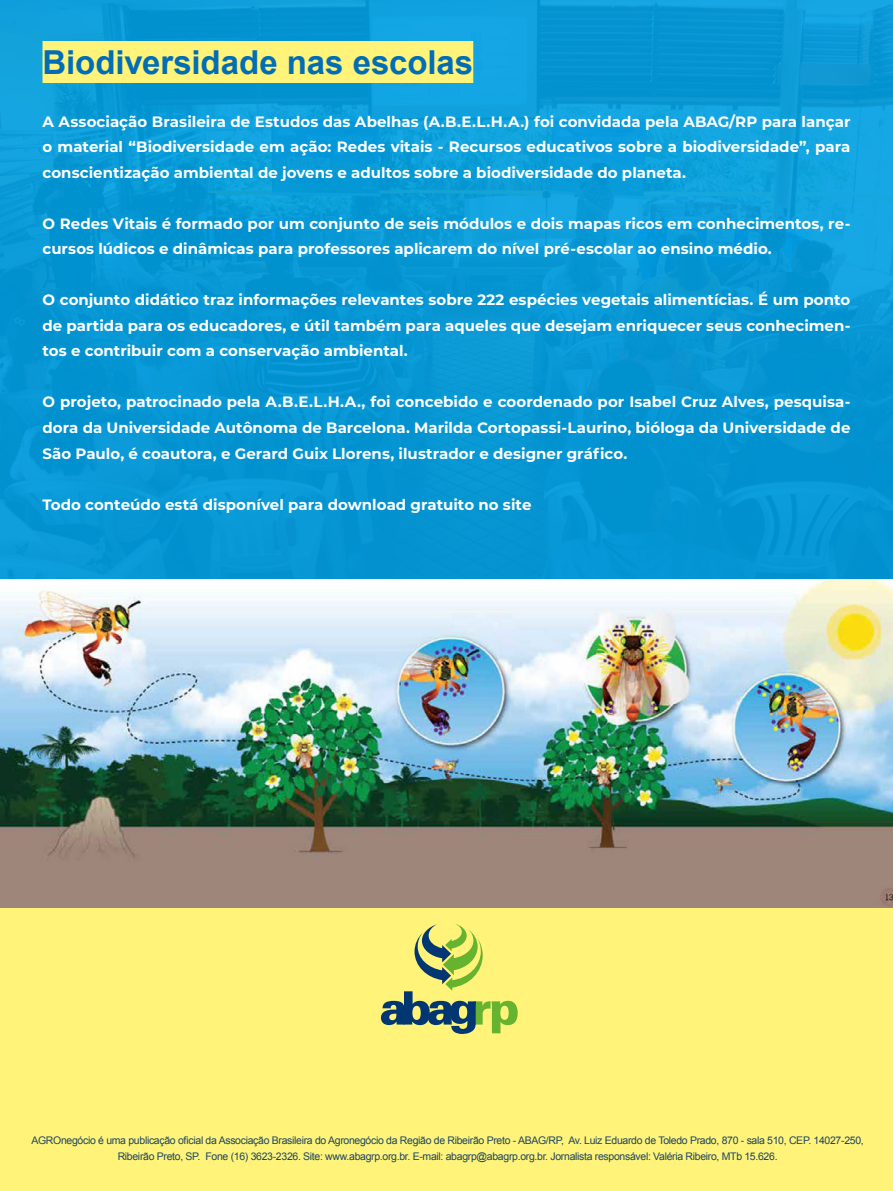
<style>
.page{position:relative;width:893px;height:1191px;background:#fff}
.page>*{position:absolute;margin:0;border:0;box-sizing:border-box;transform-origin:0 0}
.t1{font:700 33px "Arial";color:#006db7}
.t2{font:700 15px/25.5px "Montserrat";color:#fff;text-align:justify}
.t3{font:10.5px/16.5px "Arial";letter-spacing:-.03em;color:#1c4666;text-align:center}
</style>
<div class="page">
<div style="left:0;top:0;width:893px;height:583px;background:linear-gradient(to bottom,#0d9dda,#0493d1)"></div>
<div style="left:0;top:907px;width:893px;height:284px;background:#fff379"></div>
<svg style="left:381px;top:924px;width:137px;height:110px"></svg>
<div style="left:43px;top:41px;width:430px;height:42px;background:#fff379"></div>
<img style="left:0;top:579px;width:893px;height:328px">
<h1 class="t1" style="left:43px;top:40px;width:432px">Biodiversidade nas escolas</h1>
<p class="t2" style="left:43px;top:108px;width:809px">A Associação Brasileira de Estudos das Abelhas (A.B.E.L.H.A.) foi convidada pela ABAG/RP para lançar o material “Biodiversidade em ação: Redes vitais - Recursos educativos sobre a biodiversidade”, para conscientização ambiental de jovens e adultos sobre a biodiversidade do planeta.</p>
<p class="t2" style="left:43px;top:210px;width:809px">O Redes Vitais é formado por um conjunto de seis módulos e dois mapas ricos em conhecimentos, re&shy;cursos lúdicos e dinâmicas para professores aplicarem do nível pré-escolar ao ensino médio.</p>
<p class="t2" style="left:43px;top:287px;width:809px">O conjunto didático traz informações relevantes sobre 222 espécies vegetais alimentícias. É um ponto de partida para os educadores, e útil também para aqueles que desejam enriquecer seus conhecimen&shy;tos e contribuir com a conservação ambiental.</p>
<p class="t2" style="left:43px;top:389px;width:809px">O projeto, patrocinado pela A.B.E.L.H.A., foi concebido e coordenado por Isabel Cruz Alves, pesquisa&shy;dora da Universidade Autônoma de Barcelona. Marilda Cortopassi-Laurino, bióloga da Universidade de São Paulo, é coautora, e Gerard Guix Llorens, ilustrador e designer gráfico.</p>
<p class="t2" style="left:43px;top:491px;width:490px">Todo conteúdo está disponível para download gratuito no site</p>
<p class="t3" style="left:31px;top:1131px;width:834px">AGROnegócio é uma publicação oficial da Associação Brasileira do Agronegócio da Região de Ribeirão Preto - ABAG/RP, Av. Luiz Eduardo de Toledo Prado, 870 - sala 510, CEP. 14027-250,<br>Ribeirão Preto, SP. Fone (16) 3623-2326. Site: www.abagrp.org.br. E-mail: abagrp@abagrp.org.br. Jornalista responsável: Valéria Ribeiro, MTb 15.626.</p>
</div>
